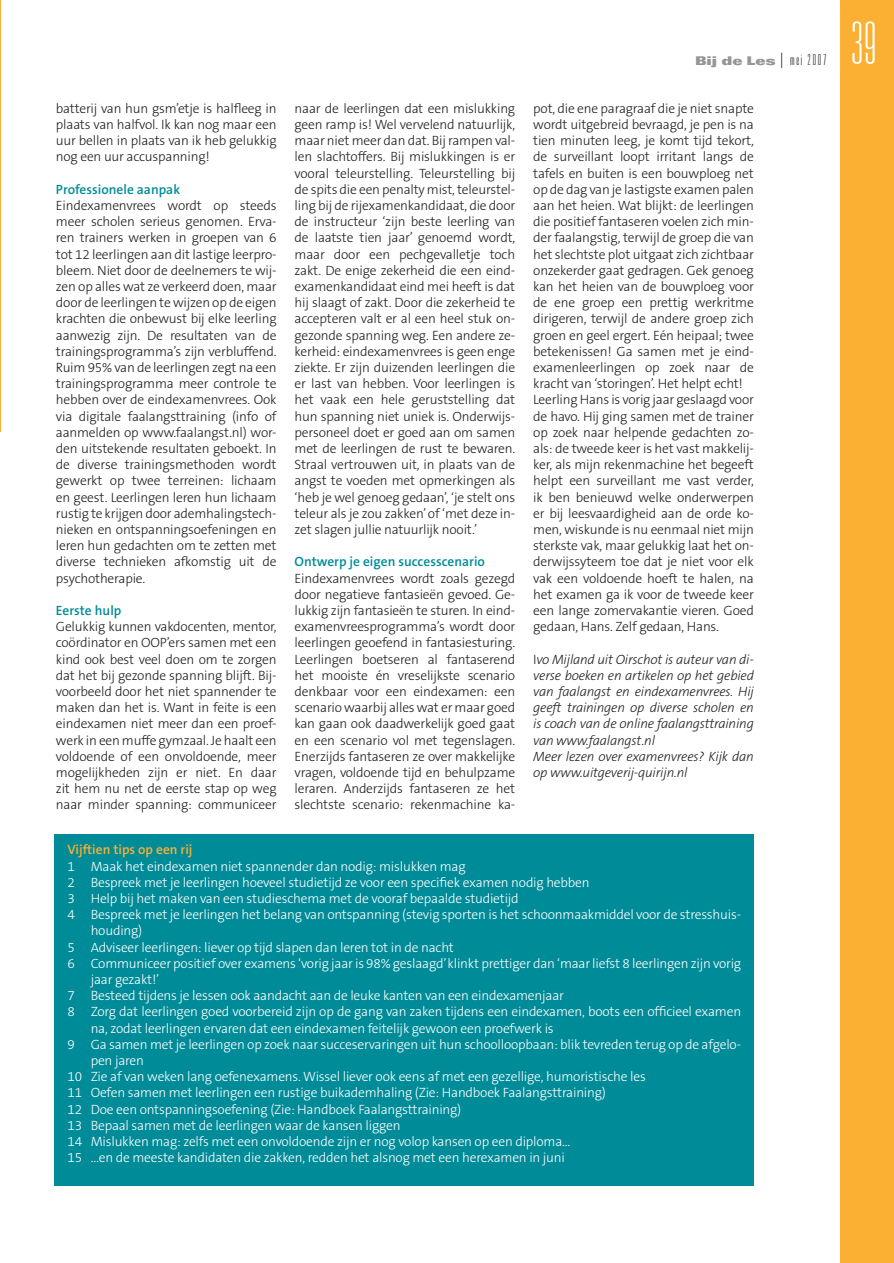
<style>
.page{position:relative;width:894px;height:1263px;background:#fff}
.page>*{position:absolute;margin:0;border:0;box-sizing:border-box;transform-origin:0 0}
.t1{font:100 ultra-condensed 58.2px "Univers LT Std";color:#fff}
.t2{font:300 13.5px/16.2px "The Sans B3";letter-spacing:-.015em;color:#231f20;text-align:justify}
.t3{font:300 13.5px "The Sans B3";letter-spacing:-.015em;color:#fff}
.t4{font:italic 300 13.5px/16.2px "The Sans B3";letter-spacing:-.015em;color:#231f20}
.t5{font:600 13.5px "The Sans B6";color:#008b98}
.t6{font:600 13.5px "The Sans B6";color:#fbb033}
.t7{font:12px "Univers LT Std X Black Ex";color:#939598}
.s1{font-family:"Univers LT Std";font-weight:100;font-stretch:ultra-condensed;font-size:21px;color:#231f20}
.s2{font-family:"Univers LT Std";font-weight:100;font-stretch:ultra-condensed;font-size:15px;color:#231f20}
.s3{font-style:normal}
</style>
<div class="page">
<hr style="left:0;top:0;width:1px;height:432px;background:#fbb033">
<div style="left:840px;top:0;width:53px;height:1263px;background:#fbb033"></div>
<div style="left:55px;top:835px;width:698px;height:351px;background:#008b98"></div>
<p class="t2" style="left:56px;top:101px;width:222px">batterij van hun gsm’etje is halfleeg in plaats van halfvol. Ik kan nog maar een uur bellen in plaats van ik heb gelukkig nog een uur accuspanning!</p>
<p class="t5" style="left:56px;top:182px;width:126px">Professionele aanpak</p>
<p class="t2" style="left:56px;top:198px;width:222px">Eindexamenvrees wordt op steeds meer scholen serieus genomen. Erva&shy;ren trainers werken in groepen van 6 tot 12 leerlingen aan dit lastige leerpro&shy;bleem. Niet door de deelnemers te wij&shy;zen op alles wat ze verkeerd doen, maar door de leerlingen te wijzen op de eigen krachten die onbewust bij elke leerling aanwezig zijn. De resultaten van de trainingsprogramma’s zijn verbluffend.<br>Ruim 95% van de leerlingen zegt na een trainingsprogramma meer controle te hebben over de eindexamenvrees. Ook via digitale faalangsttraining (info of aanmelden op www.faalangst.nl) wor&shy;den uitstekende resultaten geboekt. In de diverse trainingsmethoden wordt gewerkt op twee terreinen: lichaam en geest. Leerlingen leren hun lichaam rustig te krijgen door ademhalingstech&shy;nieken en ontspanningsoefeningen en leren hun gedachten om te zetten met diverse technieken afkomstig uit de psychotherapie.</p>
<p class="t5" style="left:56px;top:603px;width:67px">Eerste hulp</p>
<p class="t2" style="left:56px;top:619px;width:222px">Gelukkig kunnen vakdocenten, mentor, coördinator en OOP’ers samen met een kind ook best veel doen om te zorgen dat het bij gezonde spanning blijft. Bij&shy;voorbeeld door het niet spannender te maken dan het is. Want in feite is een eindexamen niet meer dan een proef&shy;werk in een muffe gymzaal. Je haalt een voldoende of een onvoldoende, meer mogelijkheden zijn er niet. En daar zit hem nu net de eerste stap op weg naar minder spanning: communiceer</p>
<p class="t2" style="left:294px;top:101px;width:222px">naar de leerlingen dat een mislukking geen ramp is! Wel vervelend natuurlijk, maar niet meer dan dat. Bij rampen val&shy;len slachtoffers. Bij mislukkingen is er vooral teleurstelling. Teleurstelling bij de spits die een penalty mist, teleurstel&shy;ling bij de rijexamenkandidaat, die door de instructeur ‘zijn beste leerling van de laatste tien jaar’ genoemd wordt, maar door een pechgevalletje toch zakt. De enige zekerheid die een eind&shy;examenkandidaat eind mei heeft is dat hij slaagt of zakt. Door die zekerheid te accepteren valt er al een heel stuk on&shy;gezonde spanning weg. Een andere ze&shy;kerheid: eindexamenvrees is geen enge ziekte. Er zijn duizenden leerlingen die er last van hebben. Voor leerlingen is het vaak een hele geruststelling dat hun spanning niet uniek is. Onderwijs&shy;personeel doet er goed aan om samen met de leerlingen de rust te bewaren.<br>Straal vertrouwen uit, in plaats van de angst te voeden met opmerkingen als ‘heb je wel genoeg gedaan’, ‘je stelt ons teleur als je zou zakken’ of ‘met deze in&shy;zet slagen jullie natuurlijk nooit.’</p>
<p class="t5" style="left:294px;top:555px;width:192px">Ontwerp je eigen successcenario</p>
<p class="t2" style="left:294px;top:570px;width:222px">Eindexamenvrees wordt zoals gezegd door negatieve fantasieën gevoed. Ge&shy;lukkig zijn fantasieën te sturen. In eind&shy;examenvreesprogramma’s wordt door leerlingen geoefend in fantasiesturing.<br>Leerlingen boetseren al fantaserend het mooiste én vreselijkste scenario denkbaar voor een eindexamen: een scenario waarbij alles wat er maar goed kan gaan ook daadwerkelijk goed gaat en een scenario vol met tegenslagen.<br>Enerzijds fantaseren ze over makkelijke vragen, voldoende tijd en behulpzame leraren. Anderzijds fantaseren ze het slechtste scenario: rekenmachine ka-</p>
<p class="t7" style="left:694px;top:53px;width:133px">Bij de Les <span class="s1">|</span> <span class="s2">mei 2007</span></p>
<p class="t2" style="left:533px;top:101px;width:222px;text-align:left">pot, die ene paragraaf die je niet snapte wordt uitgebreid bevraagd, je pen is na tien minuten leeg, je komt tijd tekort, de surveillant loopt irritant langs de tafels en buiten is een bouwploeg net op de dag van je lastigste examen palen aan het heien. Wat blijkt: de leerlingen die positief fantaseren voelen zich min&shy;der faalangstig, terwijl de groep die van het slechtste plot uitgaat zich zichtbaar onzekerder gaat gedragen. Gek genoeg kan het heien van de bouwploeg voor de ene groep een prettig werkritme dirigeren, terwijl de andere groep zich groen en geel ergert. Eén heipaal; twee betekenissen! Ga samen met je eind&shy;examenleerlingen op zoek naar de kracht van ‘storingen’. Het helpt echt!<br>Leerling Hans is vorig jaar geslaagd voor de havo. Hij ging samen met de trainer op zoek naar helpende gedachten zo&shy;als: de tweede keer is het vast makkelij&shy;ker, als mijn rekenmachine het begeeft helpt een surveillant me vast verder, ik ben benieuwd welke onderwerpen er bij leesvaardigheid aan de orde ko&shy;men, wiskunde is nu eenmaal niet mijn sterkste vak, maar gelukkig laat het on&shy;derwijssyteem toe dat je niet voor elk vak een voldoende hoeft te halen, na het examen ga ik voor de tweede keer een lange zomervakantie vieren. Goed gedaan, Hans. Zelf gedaan, Hans.</p>
<p class="t4" style="left:533px;top:651px;width:222px"><span class="s3">I</span>vo Mijland uit Oirschot is auteur van di&shy;verse boeken en artikelen op het gebied van faalangst en eindexamenvrees. Hij geeft trainingen op diverse scholen en is coach van de online faalangsttraining van www.faalangst.nl<br>Meer lezen over examenvrees? Kijk dan op www.uitgeverij-quirijn.nl</p>
<p class="t6" style="left:67px;top:843px;width:127px">Vijftien tips op een rij</p>
<p class="t3" style="left:67px;top:859px;width:399px">1 Maak het eindexamen niet spannender dan nodig: mislukken mag</p>
<p class="t3" style="left:67px;top:875px;width:523px">2 Bespreek met je leerlingen hoeveel studietijd ze voor een specifiek examen nodig hebben</p>
<p class="t3" style="left:67px;top:891px;width:452px">3 Help bij het maken van een studieschema met de vooraf bepaalde studietijd</p>
<p class="t3" style="left:67px;top:907px;width:675px">4 Bespreek met je leerlingen het belang van ontspanning (stevig sporten is het schoonmaakmiddel voor de stresshuis-</p>
<p class="t3" style="left:91px;top:924px;width:53px">houding)</p>
<p class="t3" style="left:67px;top:940px;width:388px">5 Adviseer leerlingen: liever op tijd slapen dan leren tot in de nacht</p>
<p class="t3" style="left:67px;top:956px;width:675px">6 Communiceer positief over examens ‘vorig jaar is 98% geslaagd’ klinkt prettiger dan ‘maar liefst 8 leerlingen zijn vorig</p>
<p class="t3" style="left:91px;top:972px;width:70px">jaar gezakt!’</p>
<p class="t3" style="left:67px;top:988px;width:498px">7 Besteed tijdens je lessen ook aandacht aan de leuke kanten van een eindexamenjaar</p>
<p class="t3" style="left:67px;top:1005px;width:675px">8 Zorg dat leerlingen goed voorbereid zijn op de gang van zaken tijdens een eindexamen, boots een officieel examen</p>
<p class="t3" style="left:91px;top:1021px;width:464px">na, zodat leerlingen ervaren dat een eindexamen feitelijk gewoon een proefwerk is</p>
<p class="t3" style="left:67px;top:1037px;width:675px">9 Ga samen met je leerlingen op zoek naar succeservaringen uit hun schoolloopbaan: blik tevreden terug op de afgelo-</p>
<p class="t3" style="left:91px;top:1053px;width:55px">pen jaren</p>
<p class="t3" style="left:67px;top:1069px;width:579px">10 Zie af van weken lang oefenexamens. Wissel liever ook eens af met een gezellige, humoristische les</p>
<p class="t3" style="left:67px;top:1086px;width:540px">11 Oefen samen met leerlingen een rustige buikademhaling (Zie: Handboek Faalangsttraining)</p>
<p class="t3" style="left:67px;top:1102px;width:395px">12 Doe een ontspanningsoefening (Zie: Handboek Faalangsttraining)</p>
<p class="t3" style="left:67px;top:1118px;width:334px">13 Bepaal samen met de leerlingen waar de kansen liggen</p>
<p class="t3" style="left:67px;top:1134px;width:504px">14 Mislukken mag: zelfs met een onvoldoende zijn er nog volop kansen op een diploma…</p>
<p class="t3" style="left:67px;top:1150px;width:499px">15 … en de meeste kandidaten die zakken, redden het alsnog met een herexamen in juni</p>
<h1 class="t1" style="left:850px;top:13px;width:28px">39</h1>
</div>
